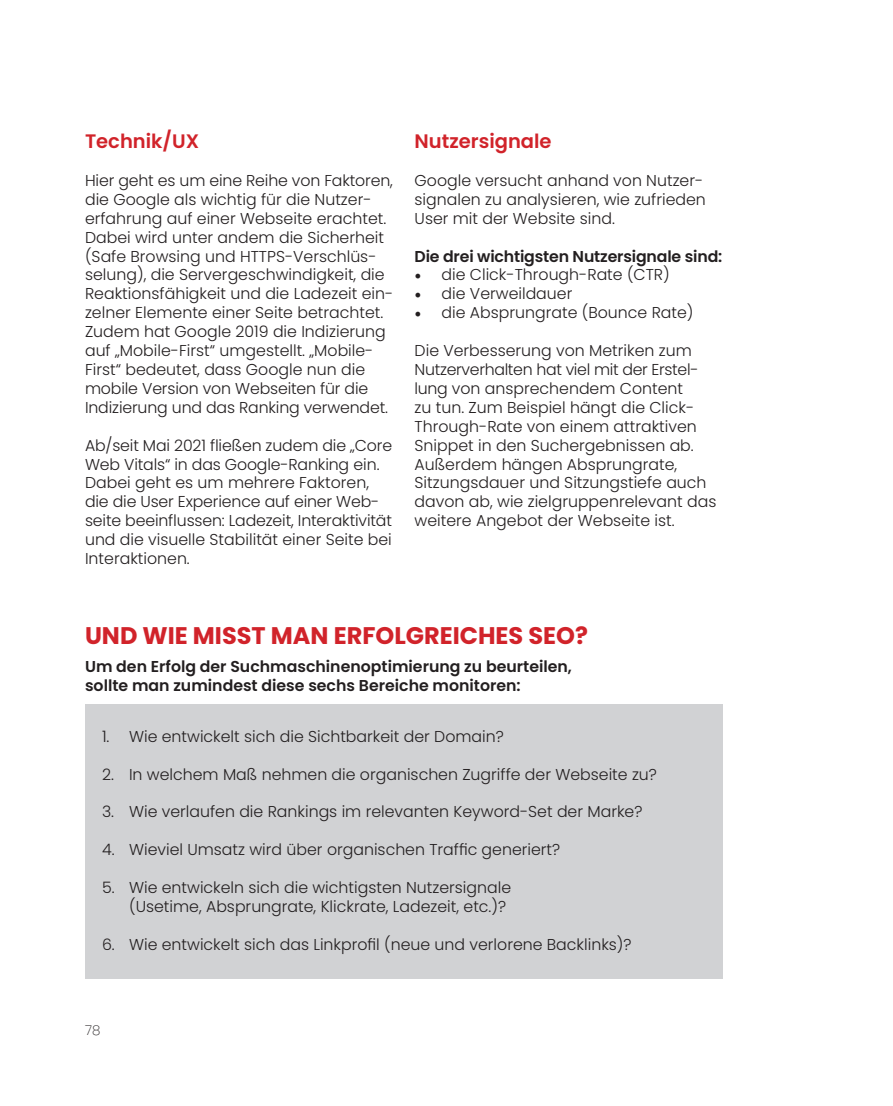
<style>
.page{position:relative;width:893px;height:1106px;background:#fff}
.page>*{position:absolute;margin:0;border:0;box-sizing:border-box;transform-origin:0 0}
.t1{font:700 24px "Poppins";color:#d1232a}
.t2{font:600 19.5px "Poppins";color:#d1232a}
.t3{font:300 15.75px/18.9px "Poppins";color:#231f20}
.t4{font:600 15.75px/18.9px "Poppins";color:#231f20}
.t5{font:200 13.5px "Poppins";color:#231f20}
.s1{font-family:"Minion Pro";font-weight:400;font-size:18px}
</style>
<div class="page">
<div style="left:85px;top:704px;width:638px;height:274px;background:#d1d2d4"></div>
<p class="t2" style="left:85px;top:130px;width:116px">Technik/UX</p>
<p class="t3" style="left:85px;top:171px;width:310px">Hier geht es um eine Reihe von Faktoren, die Google als wichtig für die Nutzer&shy;erfahrung auf einer Webseite erachtet.<br>Dabei wird unter andem die Sicherheit (Safe Browsing und HTTPS-Verschlüs&shy;selung), die Servergeschwindigkeit, die Reaktionsfähigkeit und die Ladezeit ein&shy;zelner Elemente einer Seite betrachtet.<br>Zudem hat Google 2019 die Indizierung auf „Mobile-First“ umgestellt. „Mobile-First“ bedeutet, dass Google nun die mobile Version von Webseiten für die Indizierung und das Ranking verwendet.</p>
<p class="t3" style="left:85px;top:436px;width:309px">Ab/seit Mai 2021 fließen zudem die „Core Web Vitals“ in das Google-Ranking ein.<br>Dabei geht es um mehrere Faktoren, die die User Experience auf einer Web&shy;seite beeinflussen: Ladezeit, Interaktivität und die visuelle Stabilität einer Seite bei Interaktionen.</p>
<p class="t2" style="left:415px;top:130px;width:138px">Nutzersignale</p>
<p class="t3" style="left:415px;top:171px;width:293px">Google versucht anhand von Nutzer&shy;signalen zu analysieren, wie zufrieden<br>User mit der Website sind.</p>
<p class="t4" style="left:415px;top:247px;width:309px">Die drei wichtigsten Nutzersignale sind:</p>
<p class="t3" style="left:415px;top:265px;width:257px"><span class="s1">•</span> die Click-Through-Rate (CTR)</p>
<p class="t3" style="left:415px;top:284px;width:159px"><span class="s1">•</span> die Verweildauer</p>
<p class="t3" style="left:415px;top:303px;width:280px"><span class="s1">•</span> die Absprungrate (Bounce Rate)</p>
<p class="t3" style="left:415px;top:341px;width:303px">Die Verbesserung von Metriken zum Nutzerverhalten hat viel mit der Erstel&shy;lung von ansprechendem Content<br>zu tun. Zum Beispiel hängt die Click-Through-Rate von einem attraktiven Snippet in den Suchergebnissen ab.<br>Außerdem hängen Absprungrate, Sitzungsdauer und Sitzungstiefe auch davon ab, wie zielgruppenrelevant das weitere Angebot der Webseite ist.</p>
<h1 class="t1" style="left:85px;top:622px;width:504px">UND WIE MISST MAN ERFOLGREICHES SEO?</h1>
<p class="t4" style="left:85px;top:656px;width:488px">Um den Erfolg der Suchmaschinenoptimierung zu beurteilen, sollte man zumindest diese sechs Bereiche monitoren:</p>
<p class="t3" style="left:102px;top:727px;width:403px">1. Wie entwickelt sich die Sichtbarkeit der Domain?</p>
<p class="t3" style="left:102px;top:764px;width:556px">2. In welchem Maß nehmen die organischen Zugriffe der Webseite zu?</p>
<p class="t3" style="left:102px;top:802px;width:542px">3. Wie verlaufen die Rankings im relevanten Keyword-Set der Marke?</p>
<p class="t3" style="left:102px;top:840px;width:460px">4. Wieviel Umsatz wird über organischen Traffic generiert?</p>
<p class="t3" style="left:129px;top:878px;width:384px;text-indent:-27px">5. Wie entwickeln sich die wichtigsten Nutzersignale (Usetime, Absprungrate, Klickrate, Ladezeit, etc.)?</p>
<p class="t3" style="left:102px;top:935px;width:531px">6. Wie entwickelt sich das Linkprofil (neue und verlorene Backlinks)?</p>
<p class="t5" style="left:85px;top:1022px;width:17px">78</p>
</div>
